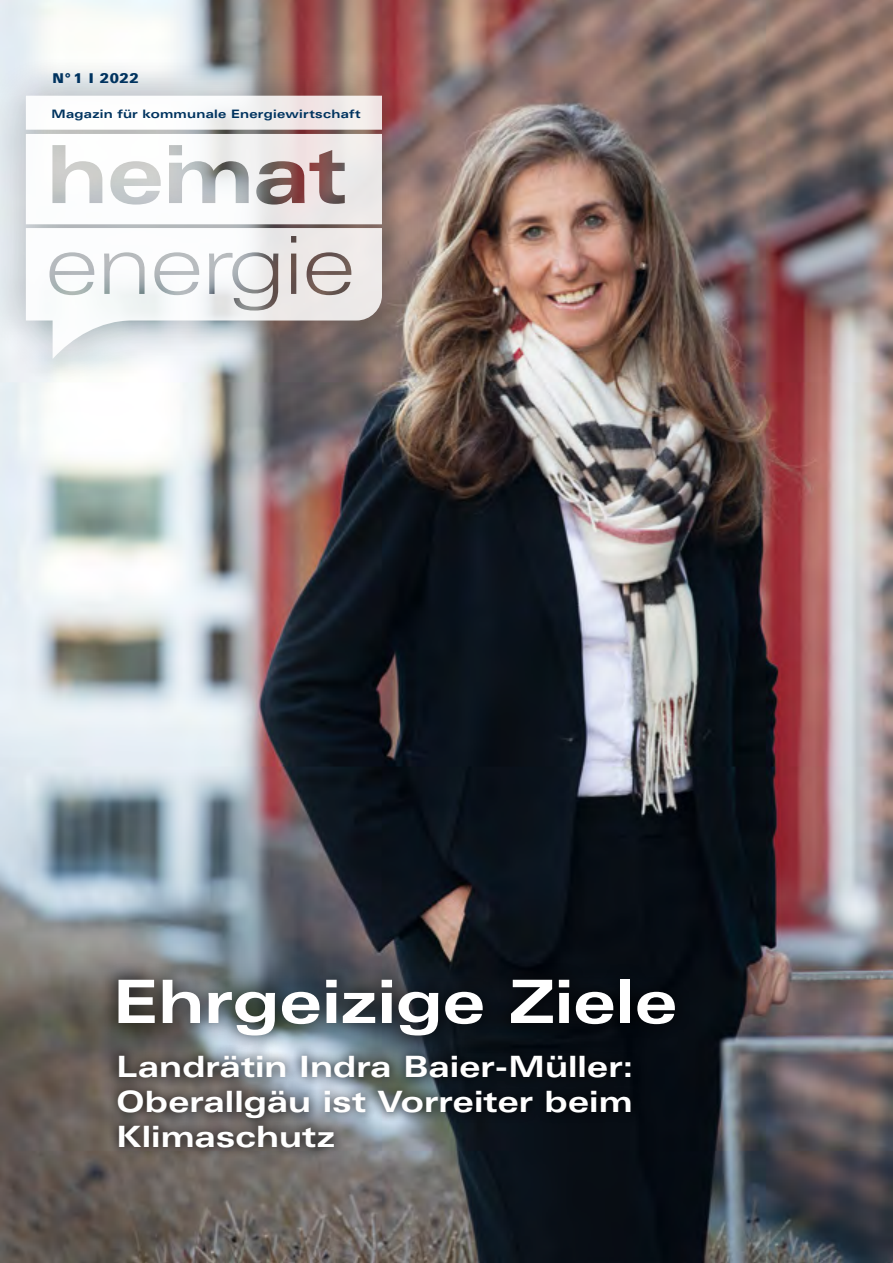
<style>
.page{position:relative;width:893px;height:1263px;background:#fff}
.page>*{position:absolute;margin:0;border:0;box-sizing:border-box;transform-origin:0 0}
.t1{font:700 expanded 59.85px "Univers Next Pro";color:#fff}
.t2{font:700 expanded 29.4px/35.2px "Univers Next Pro";letter-spacing:.005em;color:#fff;text-align:justify}
.t3{font:900 13.5px "Univers Next Pro";color:#00335f}
.t4{font:700 expanded 11.7px "Univers Next Pro";letter-spacing:.025em;color:#00335f}
</style>
<div class="page">
<img style="left:0;top:0;width:893px;height:1263px">
<div style="left:102px;top:962px;width:590px;height:90px;background:#000;opacity:.75"></div>
<div style="left:107px;top:1043px;width:534px;height:114px;background:#000;opacity:.85"></div>
<div style="left:0;top:53px;width:425px;height:341px;background:#000;opacity:.35"></div>
<svg style="left:26px;top:96px;width:356px;height:263px"></svg>
<p class="t3" style="left:53px;top:70px;width:88px">N° 1 I 2022</p>
<p class="t4" style="left:51px;top:107px;width:311px">Magazin für kommunale Energiewirtschaft</p>
<h1 class="t1" style="left:113px;top:966px;width:566px">Ehrgeizige Ziele</h1>
<p class="t2" style="left:117px;top:1048px;width:518px">Landrätin Indra Baier-Müller:<br>Oberallgäu ist Vorreiter beim Klimaschutz</p>
</div>
